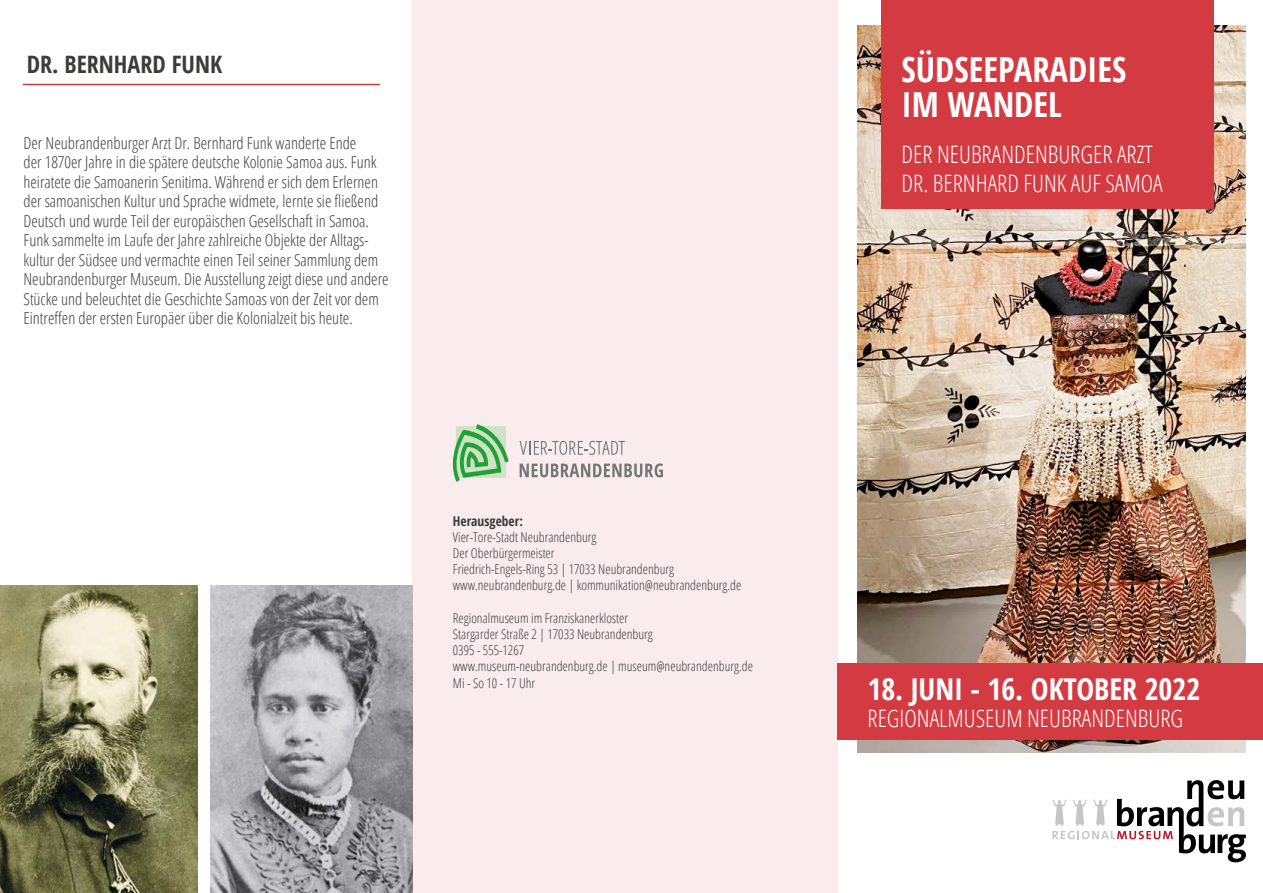
<style>
.page{position:relative;width:1263px;height:893px;background:#fff}
.page>*{position:absolute;margin:0;border:0;box-sizing:border-box;transform-origin:0 0}
.t1{font:700 condensed 34.5px/34.5px "Open Sans";color:#fff}
.t2{font:700 condensed 30px "Open Sans";color:#fff}
.t3{font:300 condensed 24px/28.5px "Open Sans";color:#fff}
.t4{font:700 condensed 24px "Open Sans";color:#3c3c3b}
.t5{font:300 condensed 16.5px/19.5px "Open Sans";color:#3c3c3b}
.t6{font:300 condensed 13.5px/16.2px "Open Sans";color:#3c3c3b}
.t7{font:700 condensed 13.5px "Open Sans";color:#3c3c3b}
</style>
<div class="page">
<div style="left:412px;top:0;width:426px;height:893px;background:#faebec"></div>
<img style="left:858px;top:26px;width:388px;height:727px">
<div style="left:881px;top:0;width:333px;height:208px;background:#d43a41"></div>
<div style="left:838px;top:663px;width:425px;height:77px;background:#d43a41"></div>
<svg style="left:1052px;top:780px;width:194px;height:82px"></svg>
<hr style="left:23px;top:84px;width:357px;height:1px;background:#d43a41">
<svg style="left:452px;top:424px;width:57px;height:58px"></svg>
<svg style="left:520px;top:463px;width:143px;height:14px"></svg>
<svg style="left:520px;top:441px;width:105px;height:14px"></svg>
<img style="left:0;top:585px;width:197px;height:308px">
<img style="left:210px;top:585px;width:202px;height:308px">
<h3 class="t4" style="left:27px;top:48px;width:197px">DR. BERNHARD FUNK</h3>
<p class="t5" style="left:23px;top:133px;width:367px">Der Neubrandenburger Arzt Dr. Bernhard Funk wanderte Ende<br>der 1870er Jahre in die spätere deutsche Kolonie Samoa aus. Funk heiratete die Samoanerin Senitima. Während er sich dem Erlernen der samoanischen Kultur und Sprache widmete, lernte sie fließend Deutsch und wurde Teil der europäischen Gesellschaft in Samoa.<br>Funk sammelte im Laufe der Jahre zahlreiche Objekte der Alltags&shy;kultur der Südsee und vermachte einen Teil seiner Sammlung dem Neubrandenburger Museum. Die Ausstellung zeigt diese und andere Stücke und beleuchtet die Geschichte Samoas von der Zeit vor dem Eintreffen der ersten Europäer über die Kolonialzeit bis heute.</p>
<p class="t7" style="left:453px;top:511px;width:72px">Herausgeber:</p>
<p class="t6" style="left:453px;top:528px;width:290px">Vier-Tore-Stadt Neubrandenburg<br>Der Oberbürgermeister<br>Friedrich-Engels-Ring 53 | 17033 Neubrandenburg www.neubrandenburg.de | kommunikation@neubrandenburg.de</p>
<p class="t6" style="left:453px;top:609px;width:302px">Regionalmuseum im Franziskanerkloster<br>Stargarder Straße 2 | 17033 Neubrandenburg<br>0395 - 555-1267<br>www.museum-neubrandenburg.de | museum@neubrandenburg.de Mi - So 10 - 17 Uhr</p>
<h1 class="t1" style="left:901px;top:52px;width:227px">SÜDSEEPARADIES<br>IM WANDEL</h1>
<h3 class="t3" style="left:901px;top:140px;width:263px">DER NEUBRANDENBURGER ARZT<br>DR. BERNHARD FUNK AUF SAMOA</h3>
<h2 class="t2" style="left:867px;top:668px;width:334px">18. JUNI - 16. OKTOBER 2022</h2>
<h3 class="t3" style="left:867px;top:703px;width:317px">REGIONALMUSEUM NEUBRANDENBURG</h3>
</div>
